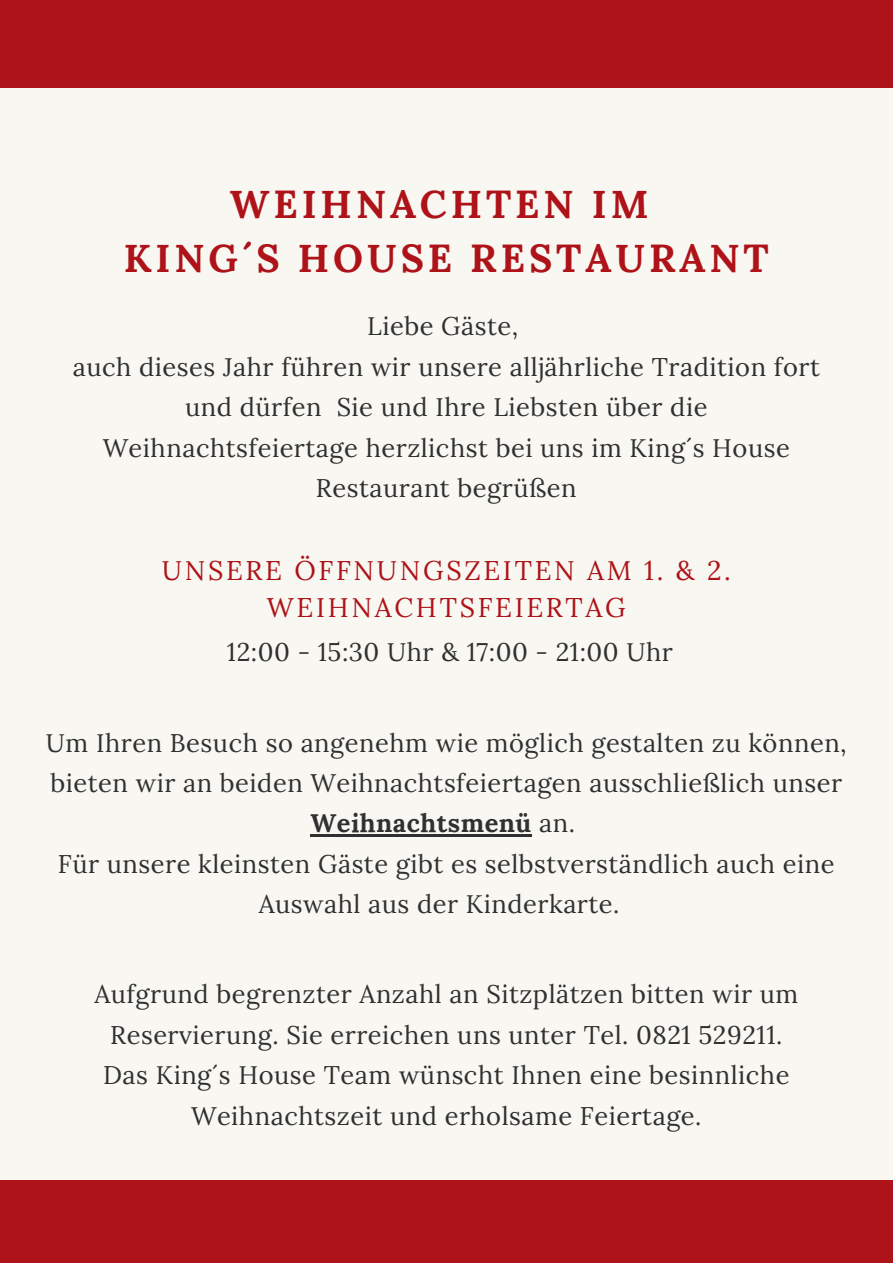
<style>
.page{position:relative;width:893px;height:1264px;background:#fff}
.page>*{position:absolute;margin:0;border:0;box-sizing:border-box;transform-origin:0 0}
.t1{font:700 39px "Lora";letter-spacing:.1em;color:#ad1318}
.t2{font:27px/37px "Lora";letter-spacing:.1em;color:#ad1318;text-align:center}
.t3{font:25.5px/40.5px "Lora";letter-spacing:.02em;color:#303030;text-align:center}
.s1{font-weight:700}
</style>
<div class="page">
<div style="left:0;top:0;width:892px;height:1262px;background:#f8f7f2"></div>
<div style="left:0;top:0;width:892px;height:88px;background:#ad1318"></div>
<div style="left:0;top:1180px;width:892px;height:82px;background:#ad1318"></div>
<hr style="left:310px;top:834px;width:222px;height:3px;background:#303030">
<p class="t1" style="left:230px;top:179px;width:420px">WEIHNACHTEN IM</p>
<p class="t1" style="left:124px;top:233px;width:646px">KING´S HOUSE RESTAURANT</p>
<p class="t3" style="left:367px;top:305px;width:153px">Liebe Gäste,</p>
<p class="t3" style="left:73px;top:346px;width:748px">auch dieses Jahr führen wir unsere alljährliche Tradition fort und dürfen Sie und Ihre Liebsten über die Weihnachtsfeiertage herzlichst bei uns im King´s House Restaurant begrüßen</p>
<p class="t2" style="left:162px;top:551px;width:570px">UNSERE ÖFFNUNGSZEITEN AM 1. &amp; 2.<br>WEIHNACHTSFEIERTAG</p>
<p class="t3" style="left:227px;top:631px;width:447px">12:00 - 15:30 Uhr &amp; 17:00 - 21:00 Uhr</p>
<p class="t3" style="left:46px;top:722px;width:802px">Um Ihren Besuch so angenehm wie möglich gestalten zu können, bieten wir an beiden Weihnachtsfeiertagen ausschließlich unser<br><span class="s1">Weihnachtsmenü</span> an.</p>
<p class="t3" style="left:58px;top:843px;width:778px">Für unsere kleinsten Gäste gibt es selbstverständlich auch eine<br>Auswahl aus der Kinderkarte.</p>
<p class="t3" style="left:94px;top:973px;width:705px">Aufgrund begrenzter Anzahl an Sitzplätzen bitten wir um<br>Reservierung. Sie erreichen uns unter Tel. 0821 529211.</p>
<p class="t3" style="left:103px;top:1054px;width:688px">Das King´s House Team wünscht Ihnen eine besinnliche<br>Weihnachtszeit und erholsame Feiertage.</p>
</div>
